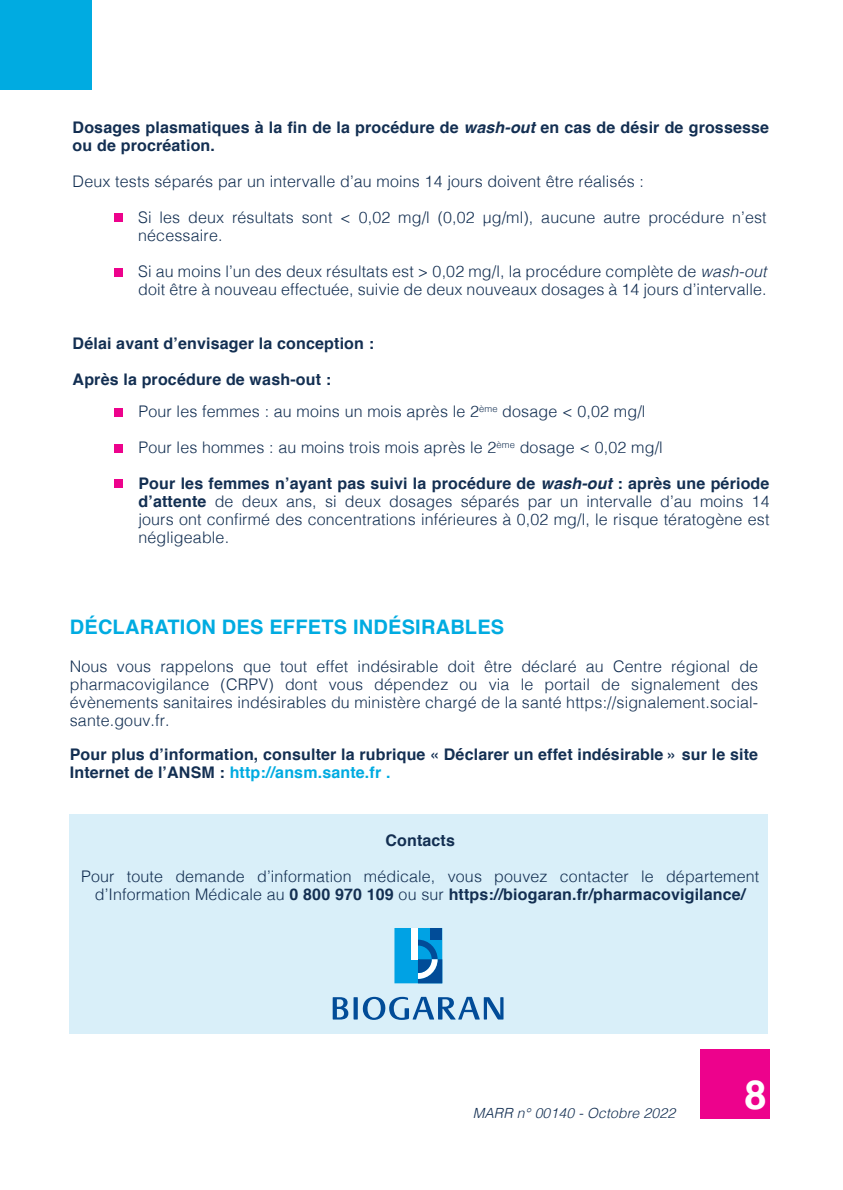
<style>
.page{position:relative;width:843px;height:1190px;background:#fff}
.page>*{position:absolute;margin:0;border:0;box-sizing:border-box;transform-origin:0 0}
.t1{font:700 40px "Helvetica";color:#fff}
.t2{font:700 20px "Helvetica";letter-spacing:.01em;color:#00abe1}
.t3{font:300 16px/18px "Helvetica";letter-spacing:.01em;color:#132f52;text-align:justify}
.t4{font:700 16px/18px "Helvetica";letter-spacing:.01em;color:#132f52}
.t5{font:italic 300 14px "Helvetica";letter-spacing:.01em;color:#132f52}
.s1{font-style:italic}
.s2{font-weight:700}
.s3{font-weight:700;font-style:italic}
.s4{color:#00abe1}
</style>
<div class="page">
<div style="left:700px;top:1048px;width:69px;height:70px;background:#ed028c"></div>
<div style="left:0;top:0;width:91px;height:90px;background:#00abe1"></div>
<div style="left:70px;top:814px;width:698px;height:220px;background:#d9eff9"></div>
<svg style="left:333px;top:997px;width:15px;height:22px"></svg>
<div style="left:353px;top:997px;width:5px;height:22px;background:#014c98"></div>
<svg style="left:362px;top:996px;width:141px;height:23px"></svg>
<svg style="left:394px;top:928px;width:48px;height:55px;background:#1493d2"></svg>
<div style="left:411px;top:928px;width:7px;height:31px;background:#fff"></div>
<div style="left:430px;top:928px;width:12px;height:11px;background:#014c98"></div>
<div style="left:114px;top:213px;width:8px;height:8px;background:#ed028c"></div>
<div style="left:114px;top:268px;width:8px;height:8px;background:#ed028c"></div>
<div style="left:114px;top:479px;width:8px;height:9px;background:#ed028c"></div>
<div style="left:114px;top:408px;width:8px;height:8px;background:#ed028c"></div>
<div style="left:114px;top:444px;width:8px;height:9px;background:#ed028c"></div>
<p class="t4" style="left:73px;top:118px;width:698px">Dosages plasmatiques à la fin de la procédure de <span class="s1">wash-out</span> en cas de désir de grossesse ou de procréation.</p>
<p class="t3" style="left:73px;top:171px;width:573px">Deux tests séparés par un intervalle d’au moins 14 jours doivent être réalisés :</p>
<p class="t3" style="left:138px;top:207px;width:630px">Si les deux résultats sont &lt; 0,02 mg/l (0,02 μg/ml), aucune autre procédure n’est nécessaire.</p>
<p class="t3" style="left:138px;top:261px;width:630px">Si au moins l’un des deux résultats est &gt; 0,02 mg/l, la procédure complète de <span class="s1">wash-out </span>doit être à nouveau effectuée, suivie de deux nouveaux dosages à 14 jours d’intervalle.</p>
<p class="t4" style="left:73px;top:334px;width:303px">Délai avant d’envisager la conception :</p>
<p class="t4" style="left:73px;top:370px;width:260px">Après la procédure de wash-out :</p>
<p class="t3" style="left:138px;top:401px;width:508px">Pour les femmes : au moins un mois après le 2<sup>ème</sup> dosage &lt; 0,02 mg/l</p>
<p class="t3" style="left:138px;top:437px;width:526px">Pour les hommes : au moins trois mois après le 2<sup>ème</sup> dosage &lt; 0,02 mg/l</p>
<p class="t3" style="left:138px;top:473px;width:632px"><span class="s2">Pour les femmes n’ayant pas suivi la procédure de</span> <span class="s3">wash-out</span> <span class="s2">: après une période d’attente</span> de deux ans, si deux dosages séparés par un intervalle d’au moins 14 jours ont confirmé des concentrations inférieures à 0,02 mg/l, le risque tératogène est négligeable.</p>
<p class="t2" style="left:70px;top:610px;width:436px">DÉCLARATION DES EFFETS INDÉSIRABLES</p>
<p class="t3" style="left:70px;top:656px;width:690px">Nous vous rappelons que tout effet indésirable doit être déclaré au Centre régional de pharmacovigilance (CRPV) dont vous dépendez ou via le portail de signalement des évènements sanitaires indésirables du ministère chargé de la santé https://signalement.social&shy;sante.gouv.fr.</p>
<p class="t4" style="left:70px;top:745px;width:689px">Pour plus d’information, consulter la rubrique « Déclarer un effet indésirable » sur le site<br>Internet de l’ANSM : <span class="s4">http://ansm.sante.fr .</span></p>
<p class="t4" style="left:385px;top:831px;width:71px">Contacts</p>
<p class="t3" style="left:81px;top:866px;width:679px;text-align:center">Pour toute demande d’information médicale, vous pouvez contacter le département d’Information Médicale au <span class="s2">0 800 970 109</span> ou sur <span class="s2">https://biogaran.fr/pharmacovigilance/</span></p>
<p class="t5" style="left:472px;top:1100px;width:204px">MARR n° 00140 - Octobre 2022</p>
<p class="t1" style="left:744px;top:1062px;width:24px">8</p>
</div>
